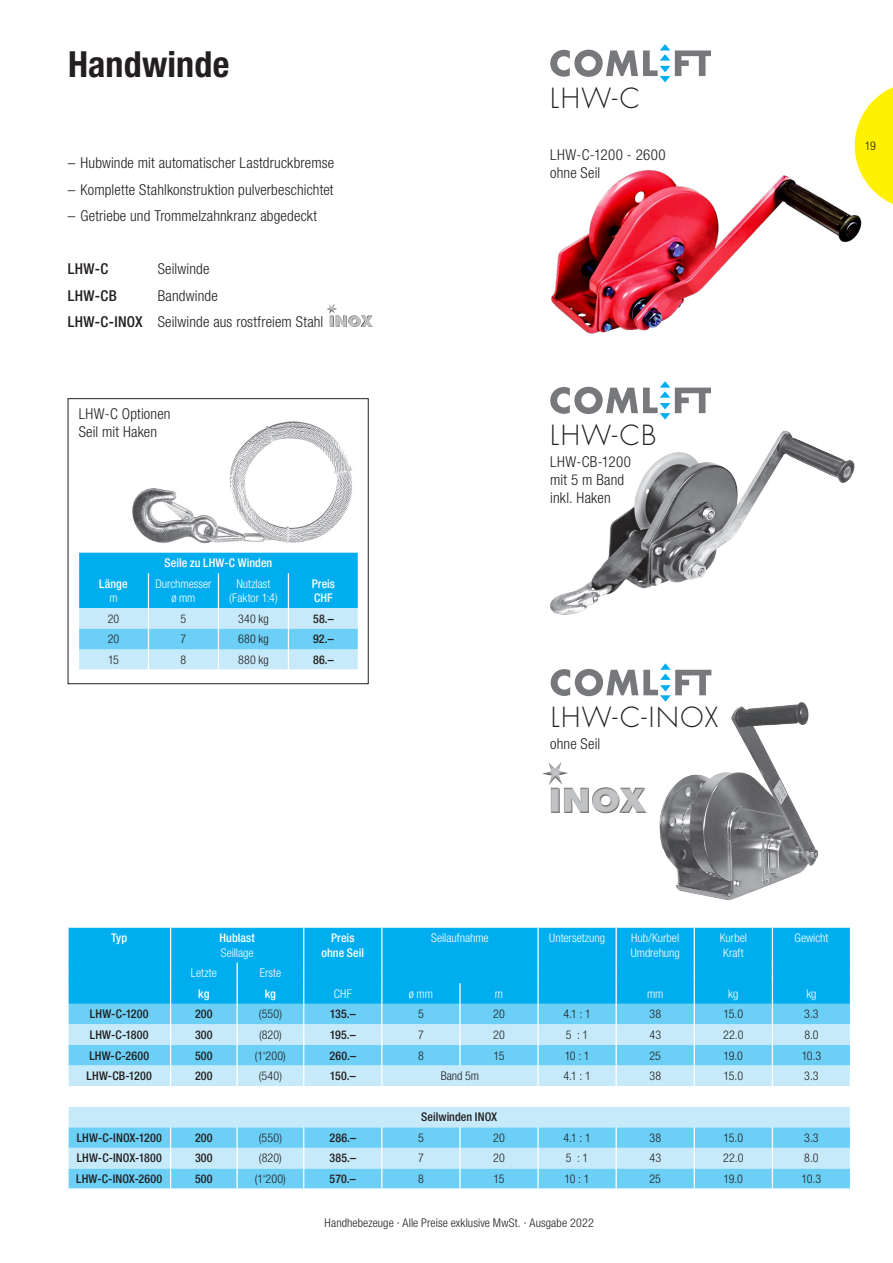
<style>
.page{position:relative;width:893px;height:1263px;background:#fff}
.page>*{position:absolute;margin:0;border:0;box-sizing:border-box;transform-origin:0 0}
.t1{font:700 condensed 36px "Helvetica Neue LT Std";letter-spacing:.005em;color:#231f20}
.t2{font:300 27px "Futura Std";letter-spacing:.055em;color:#231f20}
.t3{font:300 condensed 15px/18px "Helvetica Neue LT Std";letter-spacing:.01em;color:#231f20}
.t4{font:500 condensed 15px "Helvetica Neue LT Std";letter-spacing:.025em;color:#231f20}
.t5{font:300 condensed 12px "Helvetica Neue LT Std";letter-spacing:.01em;color:#231f20}
.t6{font:500 condensed 12px "Helvetica Neue LT Std";letter-spacing:.015em;color:#231f20}
.t7{font:300 condensed 12px/14.4px "Helvetica Neue LT Std";color:#fff;text-align:center}
.t8{font:500 condensed 12px/14.4px "Helvetica Neue LT Std";color:#fff}
.s1{font-weight:500}
</style>
<div class="page">
<svg style="left:855px;top:87px;width:38px;height:117px"></svg>
<img style="left:132px;top:421px;width:220px;height:123px">
<svg style="left:550px;top:44px;width:161px;height:38px"></svg>
<img style="left:551px;top:156px;width:314px;height:178px">
<img style="left:550px;top:430px;width:305px;height:185px">
<svg style="left:550px;top:381px;width:161px;height:38px"></svg>
<svg style="left:551px;top:663px;width:160px;height:39px"></svg>
<img style="left:659px;top:702px;width:160px;height:198px">
<div style="left:68px;top:398px;width:301px;height:286px;border:1px solid #231f20"></div>
<svg style="left:542px;top:762px;width:105px;height:51px"></svg>
<svg style="left:78px;top:553px;width:281px;height:117px;background:#5ccaf4"></svg>
<div style="left:69px;top:928px;width:781px;height:35px;background:#00aeef"></div>
<hr style="left:170px;top:928px;width:1px;height:35px;background:#fff">
<hr style="left:303px;top:928px;width:1px;height:35px;background:#fff">
<hr style="left:381px;top:928px;width:1px;height:35px;background:#fff">
<hr style="left:537px;top:928px;width:2px;height:35px;background:#fff">
<hr style="left:616px;top:928px;width:1px;height:35px;background:#fff">
<hr style="left:694px;top:928px;width:1px;height:35px;background:#fff">
<hr style="left:772px;top:928px;width:1px;height:35px;background:#fff">
<svg style="left:68px;top:963px;width:783px;height:225px;background:#89d8f7"></svg>
<svg style="left:326px;top:304px;width:47px;height:23px"></svg>
<h1 class="t1" style="left:68px;top:42px;width:163px">Handwinde</h1>
<p class="t3" style="left:68px;top:154px;width:268px">– Hubwinde mit automatischer Lastdruckbremse</p>
<p class="t3" style="left:68px;top:180px;width:267px">– Komplette Stahlkonstruktion pulverbeschichtet</p>
<p class="t3" style="left:68px;top:207px;width:251px">– Getriebe und Trommelzahnkranz abgedeckt</p>
<p class="t4" style="left:68px;top:260px;width:42px">LHW-C</p>
<p class="t3" style="left:158px;top:260px;width:53px">Seilwinde</p>
<p class="t4" style="left:68px;top:286px;width:51px">LHW-CB</p>
<p class="t3" style="left:68px;top:282px;width:257px;line-height:26.5px;text-indent:90px">Bandwinde<br><span class="s1">LHW-C-INOX</span> Seilwinde aus rostfreiem Stahl</p>
<p class="t3" style="left:79px;top:404px;width:93px">LHW-C Optionen<br>Seil mit Haken</p>
<p class="t8" style="left:99px;top:576px;width:30px">Länge</p>
<p class="t7" style="left:109px;top:591px;width:10px">m</p>
<p class="t8" style="left:165px;top:556px;width:109px">Seile zu LHW-C Winden</p>
<p class="t7" style="left:155px;top:576px;width:58px">Durchmesser ø mm</p>
<p class="t7" style="left:229px;top:576px;width:50px">Nutzlast (Faktor 1:4)</p>
<p class="t8" style="left:312px;top:576px;width:25px">Preis<br>CHF</p>
<p class="t5" style="left:108px;top:612px;width:13px">20</p>
<p class="t5" style="left:181px;top:612px;width:7px">5</p>
<p class="t5" style="left:238px;top:612px;width:32px">340 kg</p>
<p class="t6" style="left:313px;top:611px;width:22px">58.–</p>
<p class="t5" style="left:108px;top:632px;width:13px">20</p>
<p class="t5" style="left:181px;top:632px;width:7px">7</p>
<p class="t5" style="left:238px;top:632px;width:32px">680 kg</p>
<p class="t6" style="left:313px;top:632px;width:22px">92.–</p>
<p class="t5" style="left:108px;top:653px;width:12px">15</p>
<p class="t5" style="left:181px;top:653px;width:7px">8</p>
<p class="t5" style="left:238px;top:653px;width:32px">880 kg</p>
<p class="t6" style="left:313px;top:652px;width:22px">86.–</p>
<h2 class="t2" style="left:550px;top:82px;width:91px">LHW-C</h2>
<p class="t3" style="left:550px;top:145px;width:117px">LHW-C-1200 - 2600 ohne Seil</p>
<h2 class="t2" style="left:550px;top:419px;width:108px">LHW-CB</h2>
<p class="t3" style="left:550px;top:453px;width:82px">LHW-CB-1200 mit 5 m Band inkl. Haken</p>
<h2 class="t2" style="left:551px;top:701px;width:169px">LHW-C-INOX</h2>
<p class="t3" style="left:550px;top:735px;width:52px">ohne Seil</p>
<p class="t5" style="left:865px;top:139px;width:13px">19</p>
<p class="t8" style="left:111px;top:931px;width:17px">Typ</p>
<p class="t8" style="left:220px;top:931px;width:37px">Hublast</p>
<p class="t7" style="left:221px;top:945px;width:34px">Seillage</p>
<p class="t8" style="left:322px;top:931px;width:44px;text-align:center">Preis ohne Seil</p>
<p class="t7" style="left:431px;top:931px;width:59px">Seilaufnahme</p>
<p class="t7" style="left:549px;top:931px;width:57px">Untersetzung</p>
<p class="t7" style="left:631px;top:931px;width:51px;text-align:left">Hub/Kurbel<br>Umdrehung</p>
<p class="t7" style="left:720px;top:931px;width:29px;text-align:left">Kurbel<br>Kraft</p>
<p class="t7" style="left:794px;top:931px;width:35px">Gewicht</p>
<p class="t7" style="left:191px;top:966px;width:27px">Letzte</p>
<p class="t7" style="left:260px;top:966px;width:23px">Erste</p>
<p class="t8" style="left:198px;top:986px;width:13px">kg</p>
<p class="t8" style="left:265px;top:986px;width:13px">kg</p>
<p class="t7" style="left:334px;top:986px;width:20px">CHF</p>
<p class="t7" style="left:409px;top:986px;width:26px">ø mm</p>
<p class="t7" style="left:495px;top:986px;width:10px">m</p>
<p class="t7" style="left:647px;top:986px;width:18px">mm</p>
<p class="t7" style="left:728px;top:986px;width:12px">kg</p>
<p class="t7" style="left:806px;top:986px;width:12px">kg</p>
<p class="t6" style="left:90px;top:1007px;width:60px">LHW-C-1200</p>
<p class="t6" style="left:195px;top:1007px;width:19px">200</p>
<p class="t5" style="left:259px;top:1007px;width:25px">(550)</p>
<p class="t6" style="left:330px;top:1007px;width:27px">135.–</p>
<p class="t5" style="left:418px;top:1007px;width:7px">5</p>
<p class="t5" style="left:493px;top:1007px;width:13px">20</p>
<p class="t5" style="left:563px;top:1007px;width:29px">4.1 : 1</p>
<p class="t5" style="left:649px;top:1007px;width:13px">38</p>
<p class="t5" style="left:724px;top:1007px;width:21px">15.0</p>
<p class="t5" style="left:804px;top:1007px;width:16px">3.3</p>
<p class="t6" style="left:90px;top:1027px;width:60px">LHW-C-1800</p>
<p class="t6" style="left:195px;top:1027px;width:19px">300</p>
<p class="t5" style="left:259px;top:1028px;width:24px">(820)</p>
<p class="t6" style="left:330px;top:1027px;width:28px">195.–</p>
<p class="t5" style="left:418px;top:1028px;width:7px">7</p>
<p class="t5" style="left:493px;top:1028px;width:13px">20</p>
<p class="t5" style="left:566px;top:1028px;width:24px">5 : 1</p>
<p class="t5" style="left:649px;top:1028px;width:13px">43</p>
<p class="t5" style="left:723px;top:1028px;width:22px">22.0</p>
<p class="t5" style="left:804px;top:1028px;width:16px">8.0</p>
<p class="t6" style="left:89px;top:1048px;width:61px">LHW-C-2600</p>
<p class="t6" style="left:195px;top:1048px;width:19px">500</p>
<p class="t5" style="left:255px;top:1048px;width:33px">(1‘200)</p>
<p class="t6" style="left:329px;top:1048px;width:28px">260.–</p>
<p class="t5" style="left:418px;top:1048px;width:7px">8</p>
<p class="t5" style="left:494px;top:1048px;width:12px">15</p>
<p class="t5" style="left:565px;top:1048px;width:26px">10 : 1</p>
<p class="t5" style="left:649px;top:1048px;width:13px">25</p>
<p class="t5" style="left:724px;top:1048px;width:21px">19.0</p>
<p class="t5" style="left:802px;top:1048px;width:21px">10.3</p>
<p class="t6" style="left:87px;top:1069px;width:67px">LHW-CB-1200</p>
<p class="t6" style="left:195px;top:1069px;width:19px">200</p>
<p class="t5" style="left:259px;top:1069px;width:25px">(540)</p>
<p class="t6" style="left:330px;top:1069px;width:28px">150.–</p>
<p class="t5" style="left:441px;top:1069px;width:40px">Band 5m</p>
<p class="t5" style="left:563px;top:1069px;width:29px">4.1 : 1</p>
<p class="t5" style="left:649px;top:1069px;width:13px">38</p>
<p class="t5" style="left:724px;top:1069px;width:21px">15.0</p>
<p class="t5" style="left:804px;top:1069px;width:16px">3.3</p>
<p class="t6" style="left:421px;top:1110px;width:77px">Seilwinden INOX</p>
<p class="t6" style="left:77px;top:1130px;width:86px">LHW-C-INOX-1200</p>
<p class="t6" style="left:195px;top:1130px;width:19px">200</p>
<p class="t5" style="left:259px;top:1131px;width:25px">(550)</p>
<p class="t6" style="left:329px;top:1130px;width:28px">286.–</p>
<p class="t5" style="left:418px;top:1131px;width:7px">5</p>
<p class="t5" style="left:493px;top:1131px;width:13px">20</p>
<p class="t5" style="left:563px;top:1131px;width:29px">4.1 : 1</p>
<p class="t5" style="left:649px;top:1131px;width:13px">38</p>
<p class="t5" style="left:724px;top:1131px;width:21px">15.0</p>
<p class="t5" style="left:804px;top:1131px;width:16px">3.3</p>
<p class="t6" style="left:77px;top:1151px;width:87px">LHW-C-INOX-1800</p>
<p class="t6" style="left:195px;top:1151px;width:19px">300</p>
<p class="t5" style="left:259px;top:1151px;width:24px">(820)</p>
<p class="t6" style="left:329px;top:1151px;width:28px">385.–</p>
<p class="t5" style="left:418px;top:1151px;width:7px">7</p>
<p class="t5" style="left:493px;top:1151px;width:13px">20</p>
<p class="t5" style="left:566px;top:1151px;width:24px">5 : 1</p>
<p class="t5" style="left:649px;top:1151px;width:13px">43</p>
<p class="t5" style="left:723px;top:1151px;width:22px">22.0</p>
<p class="t5" style="left:804px;top:1151px;width:16px">8.0</p>
<p class="t6" style="left:76px;top:1171px;width:88px">LHW-C-INOX-2600</p>
<p class="t6" style="left:195px;top:1171px;width:19px">500</p>
<p class="t5" style="left:255px;top:1172px;width:33px">(1‘200)</p>
<p class="t6" style="left:330px;top:1171px;width:28px">570.–</p>
<p class="t5" style="left:418px;top:1172px;width:7px">8</p>
<p class="t5" style="left:493px;top:1172px;width:12px">15</p>
<p class="t5" style="left:565px;top:1172px;width:26px">10 : 1</p>
<p class="t5" style="left:649px;top:1172px;width:13px">25</p>
<p class="t5" style="left:724px;top:1172px;width:21px">19.0</p>
<p class="t5" style="left:802px;top:1172px;width:21px">10.3</p>
<p class="t5" style="left:325px;top:1216px;width:271px">Handhebezeuge · Alle Preise exklusive MwSt. · Ausgabe 2022</p>
</div>
